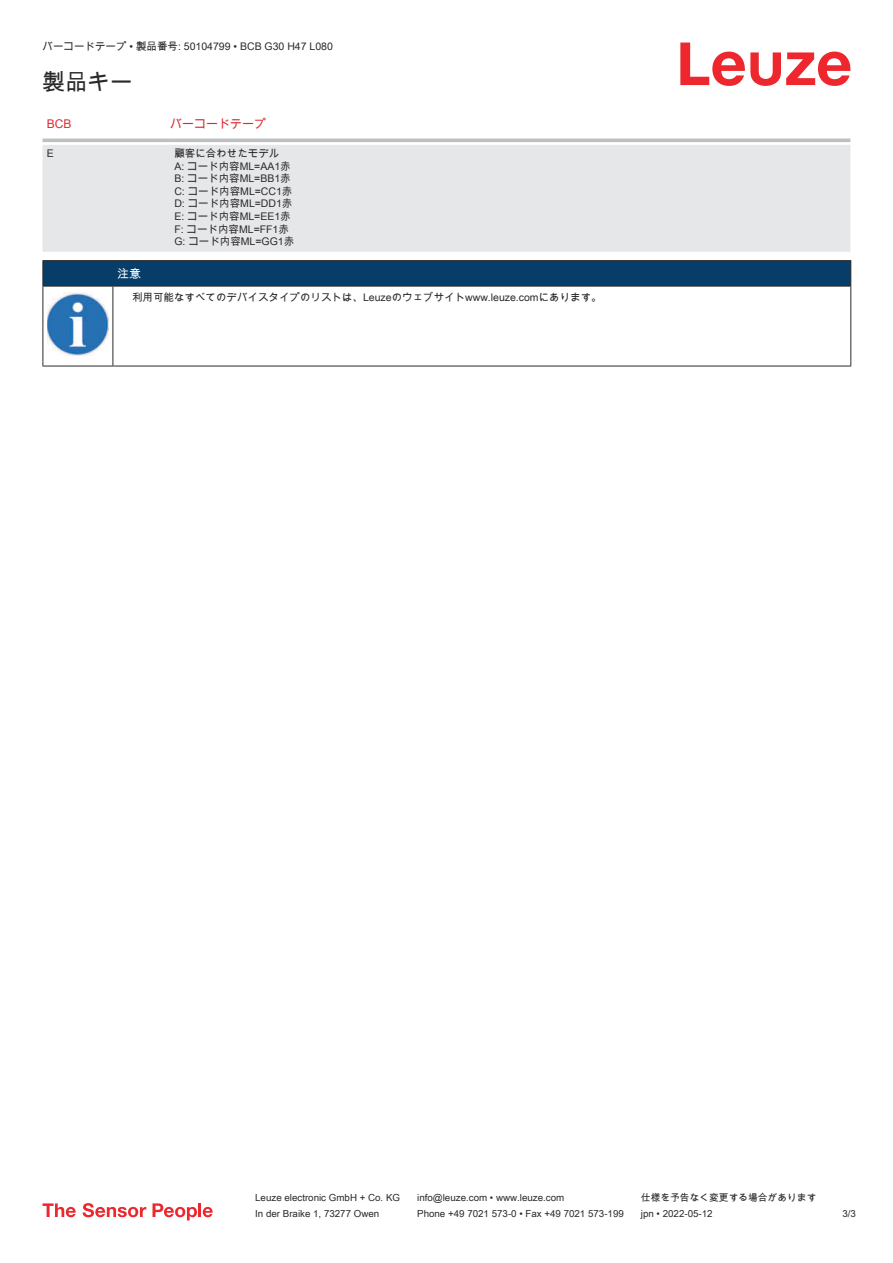
<style>
.page{position:relative;width:893px;height:1263px;background:#fff}
.page>*{position:absolute;margin:0;border:0;box-sizing:border-box;transform-origin:0 0}
.t1{font:22.5px "Arial Unicode MS";color:#2b292a}
.t2{font:12px "Arial Unicode MS";color:#db2a30}
.t3{font:12px "Arial Unicode MS";color:#fff}
.t4{font:10.5px/12.6px "Arial Unicode MS";color:#2b292a}
.t5{font:9.75px "Arial Unicode MS";color:#2b292a}
</style>
<div class="page">
<svg style="left:680px;top:43px;width:170px;height:43px"></svg>
<svg style="left:43px;top:138px;width:807px;height:1px"></svg>
<div style="left:43px;top:145px;width:807px;height:107px;background:#e6e7e9"></div>
<hr style="left:43px;top:139px;width:127px;height:3px;background:#bdbfc1">
<hr style="left:170px;top:139px;width:680px;height:3px;background:#bdbfc1">
<svg style="left:43px;top:1203px;width:33px;height:14px"></svg>
<svg style="left:83px;top:1203px;width:63px;height:14px"></svg>
<svg style="left:153px;top:1203px;width:44px;height:17px"></svg>
<hr style="left:198px;top:1203px;width:3px;height:14px;background:#ed272d">
<svg style="left:203px;top:1207px;width:10px;height:10px"></svg>
<svg style="left:44px;top:287px;width:806px;height:79px"></svg>
<hr style="left:43px;top:260px;width:70px;height:1px;background:#2b292a">
<hr style="left:43px;top:286px;width:70px;height:1px;background:#2b292a">
<hr style="left:113px;top:260px;width:738px;height:1px;background:#2b292a">
<div style="left:43px;top:261px;width:808px;height:25px;background:#063d69"></div>
<hr style="left:113px;top:286px;width:738px;height:1px;background:#2b292a">
<hr style="left:43px;top:286px;width:1px;height:75px;background:#2b292a">
<hr style="left:113px;top:286px;width:1px;height:75px;background:#2b292a">
<hr style="left:850px;top:286px;width:1px;height:75px;background:#2b292a">
<hr style="left:43px;top:366px;width:70px;height:1px;background:#2b292a">
<hr style="left:113px;top:366px;width:738px;height:1px;background:#2b292a">
<img style="left:47px;top:292px;width:61px;height:63px">
<div style="left:115px;top:287px;width:734px;height:20px;background:#fff"></div>
<p class="t4" style="left:43px;top:40px;width:292px">バーコードテープ • 製品番号: 50104799 • BCB G30 H47 L080</p>
<h1 class="t1" style="left:43px;top:66px;width:91px">製品キー</h1>
<p class="t2" style="left:47px;top:117px;width:26px">BCB</p>
<p class="t2" style="left:170px;top:115px;width:97px">バーコードテープ</p>
<p class="t4" style="left:47px;top:147px;width:9px">E</p>
<p class="t4" style="left:174px;top:147px;width:121px">顧客に合わせたモデル<br>A: コード内容ML=AA1赤<br>B: コード内容ML=BB1赤<br>C: コード内容ML=CC1赤<br>D: コード内容ML=DD1赤<br>E: コード内容ML=EE1赤<br>F: コード内容ML=FF1赤<br>G: コード内容ML=GG1赤</p>
<p class="t3" style="left:117px;top:265px;width:25px">注意</p>
<p class="t4" style="left:132px;top:291px;width:471px">利用可能なすべてのデバイスタイプのリストは、Leuzeのウェブサイトwww.leuze.comにあります。</p>
<p class="t5" style="left:255px;top:1191px;width:146px">Leuze electronic GmbH + Co. KG</p>
<p class="t5" style="left:417px;top:1191px;width:149px">info@leuze.com • www.leuze.com</p>
<p class="t5" style="left:641px;top:1191px;width:177px">仕様を予告なく変更する場合があります</p>
<p class="t5" style="left:255px;top:1206px;width:126px">In der Braike 1, 73277 Owen</p>
<p class="t5" style="left:417px;top:1206px;width:208px">Phone +49 7021 573-0 • Fax +49 7021 573-199</p>
<p class="t5" style="left:641px;top:1206px;width:73px">jpn • 2022-05-12</p>
<p class="t5" style="left:842px;top:1206px;width:15px">3 /3</p>
</div>
